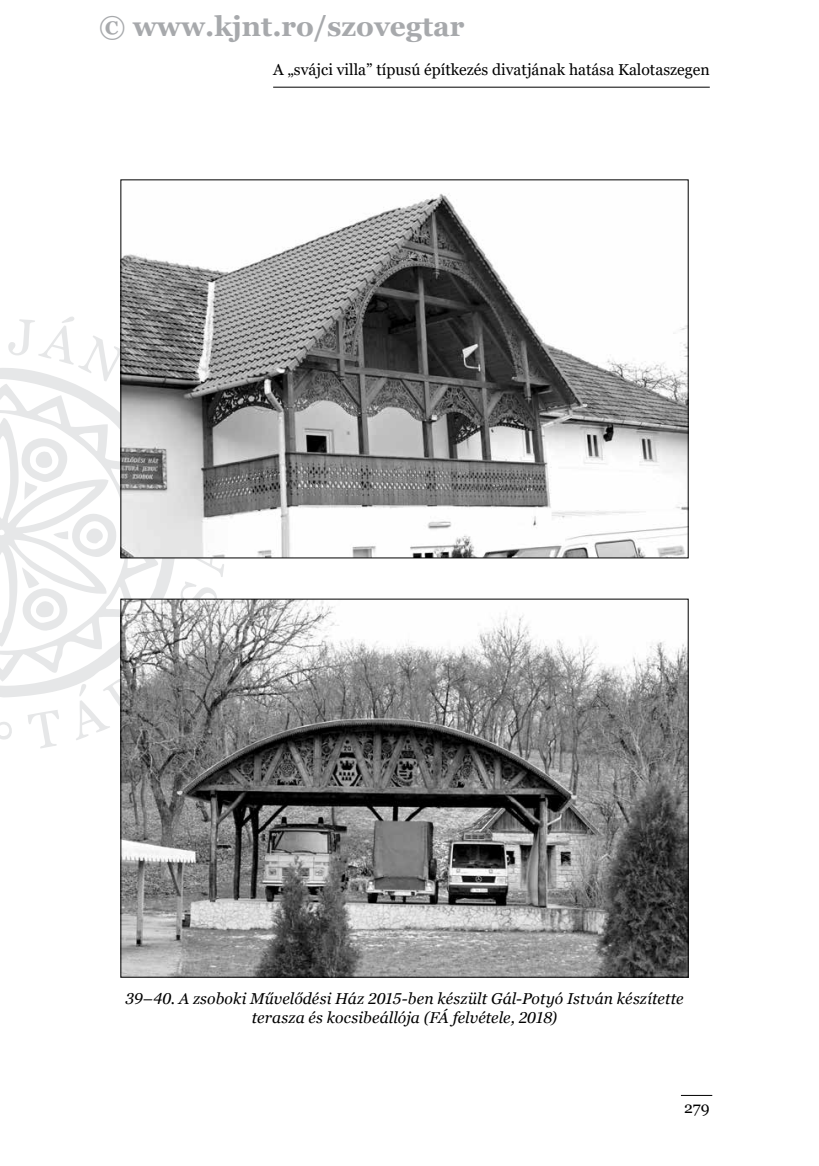
<style>
.page{position:relative;width:819px;height:1166px;background:#fff}
.page>*{position:absolute;margin:0;border:0;box-sizing:border-box;transform-origin:0 0}
.t1{font:700 28px "Georgia";color:#a7a9ac}
.t2{font:italic 15.75px/19.2px "Georgia";letter-spacing:.005em;color:#000;text-align:center}
.t3{font:15.75px "Georgia";color:#000}
</style>
<div class="page">
<hr style="left:273px;top:87px;width:436px;height:1px;background:#000">
<hr style="left:681px;top:1095px;width:31px;height:1px;background:#000">
<svg style="left:0;top:316px;width:227px;height:432px"></svg>
<img style="left:122px;top:193px;width:564px;height:363px">
<img style="left:122px;top:601px;width:564px;height:374px">
<h1 class="t1" style="left:99px;top:8px;width:367px">© www.kjnt.ro/szovegtar</h1>
<p class="t3" style="left:273px;top:60px;width:438px">A „svájci villa” típusú építkezés divatjának hatása Kalotaszegen</p>
<p class="t2" style="left:125px;top:989px;width:559px">39–40. A zsoboki Művelődési Ház 2015-ben készült Gál-Potyó István készítette terasza és kocsibeállója (FÁ felvétele, 2018)</p>
<p class="t3" style="left:684px;top:1098px;width:27px">279</p>
</div>
